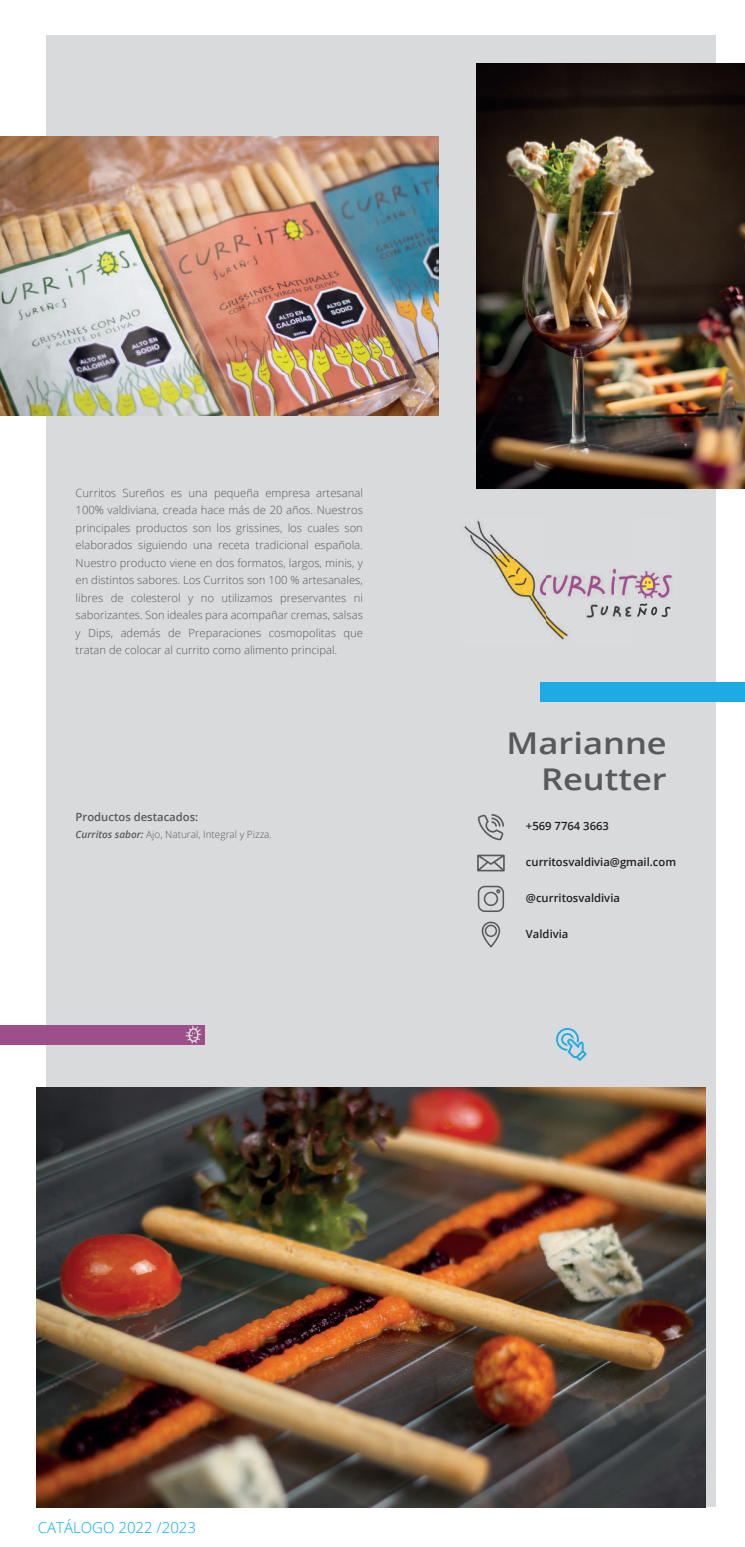
<style>
.page{position:relative;width:745px;height:1547px;background:#fff}
.page>*{position:absolute;margin:0;border:0;box-sizing:border-box;transform-origin:0 0}
.t1{font:600 30px/36px "Open Sans";color:#575a5b;text-align:right;scale:1.15 1}
.t2{font:300 15px "Open Sans";color:#00aeef}
.t3{font:300 11.25px/17.5px "Open Sans";color:#575a5b;text-align:justify}
.t4{font:600 11.25px "Open Sans";color:#231f20}
.t5{font:600 11.25px "Open Sans";color:#575a5b}
.t6{font:300 10px "Open Sans";color:#575a5b}
.s1{font-weight:600;font-style:italic}
</style>
<div class="page">
<div style="left:46px;top:35px;width:669px;height:1471px;background:#d9dadc"></div>
<div style="left:540px;top:682px;width:204px;height:19px;background:#1eaae2"></div>
<div style="left:0;top:1025px;width:204px;height:19px;background:#9e4e8a"></div>
<svg style="left:556px;top:1028px;width:30px;height:33px"></svg>
<img style="left:0;top:136px;width:438px;height:280px">
<img style="left:476px;top:63px;width:268px;height:426px">
<img style="left:36px;top:1088px;width:669px;height:419px">
<svg style="left:477px;top:814px;width:26px;height:26px"></svg>
<svg style="left:481px;top:921px;width:19px;height:27px"></svg>
<svg style="left:477px;top:886px;width:26px;height:26px"></svg>
<svg style="left:477px;top:854px;width:27px;height:17px"></svg>
<img style="left:464px;top:520px;width:209px;height:120px">
<svg style="left:185px;top:1025px;width:16px;height:18px"></svg>
<p class="t3" style="left:76px;top:483px;width:288px">Curritos Sureños es una pequeña empresa artesanal 100% valdiviana, creada hace más de 20 años. Nuestros principales productos son los grissines, los cuales son elaborados siguiendo una receta tradicional española.<br>Nuestro producto viene en dos formatos, largos, minis, y en distintos sabores. Los Curritos son 100 % artesanales, libres de colesterol y no utilizamos preservantes ni saborizantes. Son ideales para acompañar cremas, salsas y Dips, además de Preparaciones cosmopolitas que tratan de colocar al currito como alimento principal.</p>
<p class="t5" style="left:76px;top:809px;width:124px">Productos destacados:</p>
<p class="t6" style="left:76px;top:828px;width:198px"><span class="s1">Curritos sabor:</span> Ajo, Natural, Integral y Pizza.</p>
<h1 class="t1" style="left:506px;top:724px;width:141px">Marianne<br>Reutter</h1>
<p class="t4" style="left:525px;top:818px;width:84px">+569 7764 3663</p>
<p class="t4" style="left:525px;top:854px;width:152px">curritosvaldivia@gmail.com</p>
<p class="t4" style="left:525px;top:890px;width:95px">@curritosvaldivia</p>
<p class="t4" style="left:525px;top:926px;width:44px">Valdivia</p>
<h2 class="t2" style="left:38px;top:1517px;width:160px">CATÁLOGO 2022 /2023</h2>
</div>
